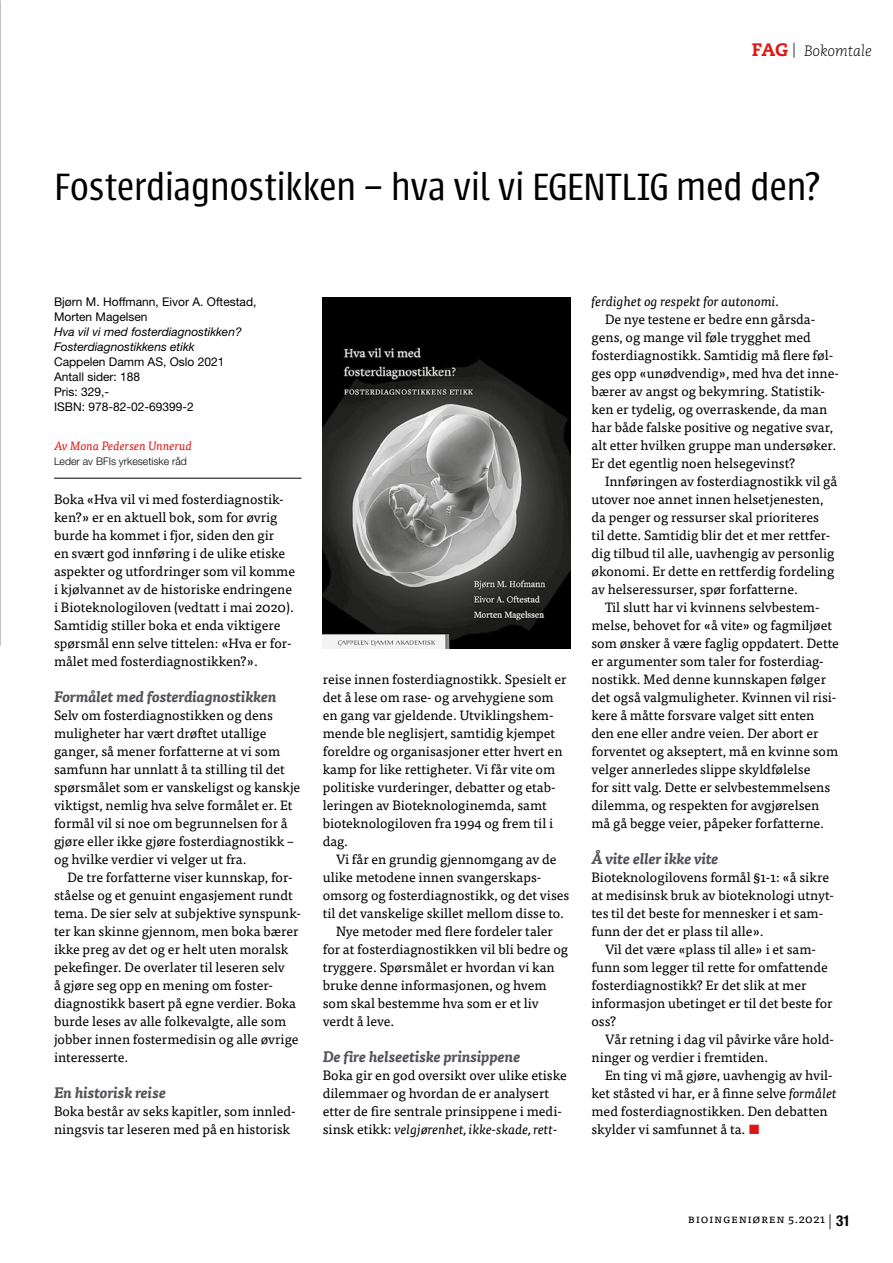
<style>
.page{position:relative;width:893px;height:1263px;background:#fff}
.page>*{position:absolute;margin:0;border:0;box-sizing:border-box;transform-origin:0 0}
.t1{font:300 42px "Urbana";letter-spacing:-.01em;color:#000}
.t2{font:italic 700 15px "Tisa Pro";color:#545158}
.t3{font:italic 300 15px "Caecilia LT Std";color:#000}
.t4{font:13.5px/18px "Tisa Pro";color:#000}
.t5{font:italic 13.5px "Tisa Pro";color:#000}
.t6{font:12px/15px "Helvetica Neue LT Pro";color:#000}
.t7{font:italic 12px/15px "Helvetica Neue LT Pro";color:#000}
.t8{font:12px "Tisa Pro";letter-spacing:.05em;color:#000}
.t9{font:italic 12px "Tisa Pro";color:#dc1715}
.t10{font:300 10.5px "Helvetica Neue LT Pro";color:#000}
.s1{font-weight:800;font-style:normal;font-size:18px;color:#dc1715}
.s2{font-style:italic}
.s3{color:#dc1715}
.s4{font-family:"Helvetica Neue LT Pro";font-weight:300;font-size:15px}
.s5{font-family:"Helvetica Neue LT Pro";font-weight:700;font-stretch:condensed;font-size:15px}
</style>
<div class="page">
<img style="left:0;top:0;width:1px;height:646px">
<hr style="left:54px;top:478px;width:247px;height:1px;background:#000">
<img style="left:323px;top:297px;width:247px;height:351px">
<p class="t3" style="left:752px;top:43px;width:121px"><span class="s1">FAG</span> | Bokomtale</p>
<h1 class="t1" style="left:54px;top:165px;width:768px">Fosterdiagnostikken – hva vil vi EGENTLIG med den?</h1>
<p class="t6" style="left:54px;top:294px;width:204px">Bjørn M. Hoffmann, Eivor A. Oftestad,<br>Morten Magelsen</p>
<p class="t7" style="left:54px;top:324px;width:189px">Hva vil vi med fosterdiagnostikken?<br>Fosterdiagnostikkens etikk</p>
<p class="t6" style="left:54px;top:354px;width:172px">Cappelen Damm AS, Oslo 2021<br>Antall sider: 188<br>Pris: 329,-<br>ISBN: 978-82-02-69399-2</p>
<p class="t9" style="left:54px;top:437px;width:140px">Av Mona Pedersen Unnerud</p>
<p class="t10" style="left:54px;top:455px;width:134px">Leder av BFIs yrkesetiske råd</p>
<p class="t4" style="left:54px;top:489px;width:243px">Boka «Hva vil vi med fosterdiagnostik&shy;ken?» er en aktuell bok, som for øvrig burde ha kommet i fjor, siden den gir<br>en svært god innføring i de ulike etiske aspekter og utfordringer som vil komme i kjølvannet av de historiske endringene i Bioteknologiloven (vedtatt i mai 2020).<br>Samtidig stiller boka et enda viktigere spørsmål enn selve tittelen: «Hva er for&shy;målet med fosterdiagnostikken?».</p>
<p class="t2" style="left:54px;top:685px;width:224px">Formålet med fosterdiagnostikken</p>
<p class="t4" style="left:54px;top:705px;width:248px">Selv om fosterdiagnostikken og dens muligheter har vært drøftet utallige ganger, så mener forfatterne at vi som samfunn har unnlatt å ta stilling til det spørsmålet som er vanskeligst og kanskje viktigst, nemlig hva selve formålet er. Et formål vil si noe om begrunnelsen for å gjøre eller ikke gjøre fosterdiagnostikk – og hvilke verdier vi velger ut fra.</p>
<p class="t4" style="left:54px;top:867px;width:248px;text-indent:14px">De tre forfatterne viser kunnskap, for&shy;ståelse og et genuint engasjement rundt tema. De sier selv at subjektive synspunk&shy;ter kan skinne gjennom, men boka bærer ikke preg av det og er helt uten moralsk pekefinger. De overlater til leseren selv<br>å gjøre seg opp en mening om foster&shy;diagnostikk basert på egne verdier. Boka burde leses av alle folkevalgte, alle som jobber innen fostermedisin og alle øvrige interesserte.</p>
<p class="t2" style="left:54px;top:1081px;width:114px">En historisk reise</p>
<p class="t4" style="left:54px;top:1101px;width:243px">Boka består av seks kapitler, som innled&shy;ningsvis tar leseren med på en historisk</p>
<p class="t4" style="left:323px;top:669px;width:245px">reise innen fosterdiagnostikk. Spesielt er det å lese om rase- og arvehygiene som en gang var gjeldende. Utviklingshem&shy;mende ble neglisjert, samtidig kjempet foreldre og organisasjoner etter hvert en kamp for like rettigheter. Vi får vite om politiske vurderinger, debatter og etab&shy;leringen av Bioteknologinemda, samt bioteknologiloven fra 1994 og frem til i dag.</p>
<p class="t4" style="left:336px;top:849px;width:222px">Vi får en grundig gjennomgang av de</p>
<p class="t4" style="left:323px;top:867px;width:219px">ulike metodene innen svangerskaps-</p>
<p class="t4" style="left:323px;top:885px;width:248px">omsorg og fosterdiagnostikk, og det vises</p>
<p class="t4" style="left:323px;top:903px;width:243px">til det vanskelige skillet mellom disse to.</p>
<p class="t4" style="left:336px;top:921px;width:218px">Nye metoder med flere fordeler taler</p>
<p class="t4" style="left:323px;top:939px;width:247px">for at fosterdiagnostikken vil bli bedre og</p>
<p class="t4" style="left:323px;top:957px;width:233px">tryggere. Spørsmålet er hvordan vi kan</p>
<p class="t4" style="left:323px;top:975px;width:225px">bruke denne informasjonen, og hvem</p>
<p class="t4" style="left:323px;top:993px;width:218px">som skal bestemme hva som er et liv</p>
<p class="t4" style="left:323px;top:1011px;width:73px">verdt å leve.</p>
<p class="t2" style="left:323px;top:1045px;width:199px">De fire helseetiske prinsippene</p>
<p class="t4" style="left:323px;top:1065px;width:246px">Boka gir en god oversikt over ulike etiske dilemmaer og hvordan de er analysert etter de fire sentrale prinsippene i medi&shy;sinsk etikk: <span class="s2">velgjørenhet, ikke-skade, rett-</span></p>
<p class="t5" style="left:591px;top:291px;width:189px">ferdighet og respekt for autonomi.</p>
<p class="t4" style="left:591px;top:309px;width:249px;text-indent:14px">De nye testene er bedre enn gårsda&shy;gens, og mange vil føle trygghet med fosterdiagnostikk. Samtidig må flere føl&shy;ges opp «unødvendig», med hva det inne&shy;bærer av angst og bekymring. Statistik&shy;ken er tydelig, og overraskende, da man har både falske positive og negative svar, alt etter hvilken gruppe man undersøker.<br>Er det egentlig noen helsegevinst?</p>
<p class="t4" style="left:591px;top:471px;width:247px;text-indent:14px">Innføringen av fosterdiagnostikk vil gå utover noe annet innen helsetjenesten, da penger og ressurser skal prioriteres<br>til dette. Samtidig blir det et mer rettfer&shy;dig tilbud til alle, uavhengig av personlig økonomi. Er dette en rettferdig fordeling av helseressurser, spør forfatterne.</p>
<p class="t4" style="left:591px;top:597px;width:249px;text-indent:14px">Til slutt har vi kvinnens selvbestem&shy;melse, behovet for «å vite» og fagmiljøet som ønsker å være faglig oppdatert. Dette er argumenter som taler for fosterdiag&shy;nostikk. Med denne kunnskapen følger det også valgmuligheter. Kvinnen vil risi&shy;kere å måtte forsvare valget sitt enten den ene eller andre veien. Der abort er forventet og akseptert, må en kvinne som velger annerledes slippe skyldfølelse<br>for sitt valg. Dette er selvbestemmelsens dilemma, og respekten for avgjørelsen må gå begge veier, påpeker forfatterne.</p>
<p class="t2" style="left:591px;top:847px;width:129px">Å vite eller ikke vite</p>
<p class="t4" style="left:591px;top:867px;width:244px">Bioteknologilovens formål §1-1: «å sikre at medisinsk bruk av bioteknologi utnyt&shy;tes til det beste for mennesker i et sam&shy;funn der det er plass til alle».</p>
<p class="t4" style="left:591px;top:939px;width:243px;text-indent:14px">Vil det være «plass til alle» i et sam&shy;funn som legger til rette for omfattende fosterdiagnostikk? Er det slik at mer informasjon ubetinget er til det beste for oss?</p>
<p class="t4" style="left:591px;top:1029px;width:244px;text-indent:14px">Vår retning i dag vil påvirke våre hold&shy;ninger og verdier i fremtiden.</p>
<p class="t4" style="left:591px;top:1065px;width:247px;text-indent:14px">En ting vi må gjøre, uavhengig av hvil&shy;ket ståsted vi har, er å finne selve <span class="s2">formålet </span>med fosterdiagnostikken. Den debatten skylder vi samfunnet å ta. <span class="s3">■</span></p>
<p class="t8" style="left:688px;top:1209px;width:164px">Bioingeniøren 5.2021 <span class="s4">|</span> <span class="s5">31</span></p>
</div>
